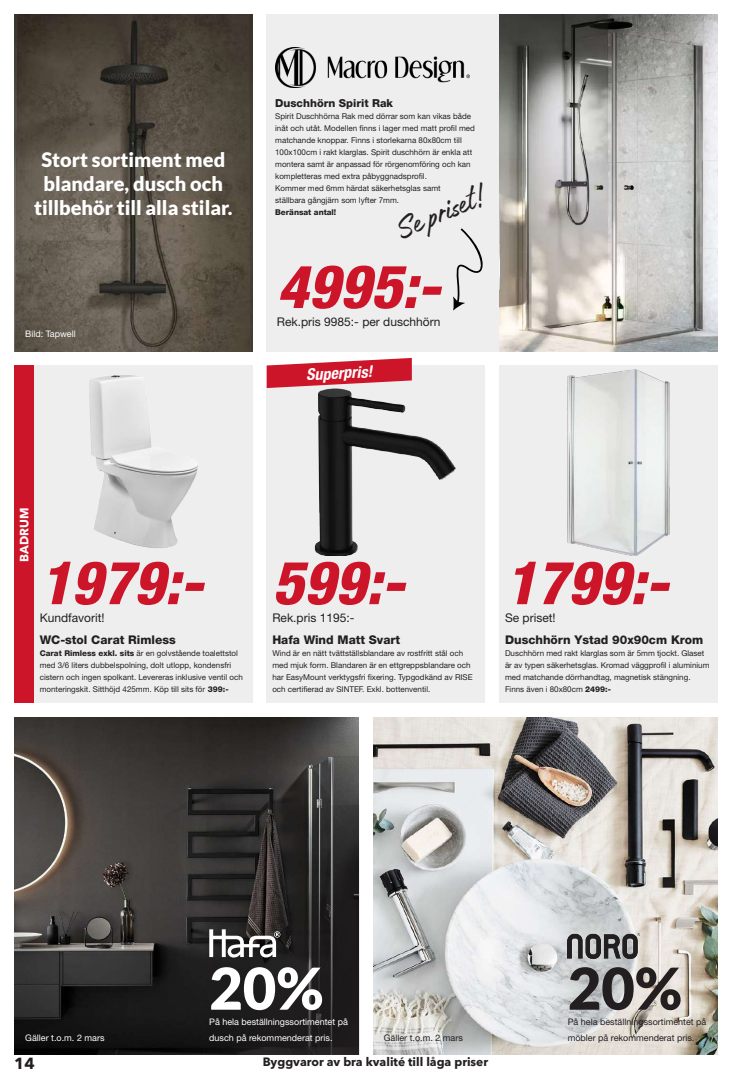
<style>
.page{position:relative;width:732px;height:1083px;background:#fff}
.page>*{position:absolute;margin:0;border:0;box-sizing:border-box;transform-origin:0 0}
.t1{font:italic 800 condensed 60px "Helvetica Neue LT Std";color:#cd152a}
.t2{font:900 57.8px "Lato";color:#231f20}
.t3{font:900 57.8px "Lato";color:#fff}
.t4{font:33.5px "Authenia Solid";color:#231f20}
.t5{font:900 19.9px/23.9px "Lato";color:#fff;text-align:center}
.t6{font:italic 700 condensed 16px "Helvetica Neue LT Std";color:#fff}
.t7{font:700 16px "Avenir Next LT Pro";color:#231f20}
.t8{font:12px "Helvetica Neue LT Std";color:#231f20}
.t9{font:800 12px "Helvetica Neue LT Std";color:#231f20}
.t10{font:700 12px "Avenir Next LT Pro";color:#231f20}
.t11{font:700 12px "Avenir Next LT Pro";color:#fff}
.t12{font:800 11px "Helvetica Neue LT Std";color:#231f20}
.t13{font:9px "Helvetica Neue LT Std";color:#fff}
.t14{font:9px/15.4px "Helvetica Neue LT Std";color:#231f20}
.t15{font:8px/12px "Helvetica Neue LT Std";color:#231f20}
.t16{font:800 8px "Helvetica Neue LT Std";color:#231f20}
.s1{font-weight:800}
</style>
<div class="page">
<img style="left:14px;top:717px;width:345px;height:337px">
<img style="left:373px;top:717px;width:344px;height:337px">
<img style="left:567px;top:933px;width:71px;height:29px">
<svg style="left:118px;top:807px;width:239px;height:245px;background:#2b2928"></svg>
<div style="left:116px;top:805px;width:243px;height:249px;border:1px solid #231f20"></div>
<svg style="left:209px;top:929px;width:71px;height:28px"></svg>
<img style="left:14px;top:14px;width:238px;height:337px">
<div style="left:266px;top:14px;width:451px;height:337px;background:#eeeeef"></div>
<img style="left:499px;top:14px;width:218px;height:337px">
<svg style="left:453px;top:228px;width:30px;height:83px"></svg>
<img style="left:275px;top:47px;width:194px;height:41px">
<div style="left:499px;top:366px;width:218px;height:337px;background:#eeeeef"></div>
<img style="left:567px;top:369px;width:103px;height:187px">
<div style="left:266px;top:366px;width:219px;height:337px;background:#eeeeef"></div>
<img style="left:314px;top:366px;width:142px;height:190px">
<svg style="left:266px;top:358px;width:145px;height:30px"></svg>
<div style="left:14px;top:366px;width:20px;height:337px;background:#cd152a"></div>
<div style="left:34px;top:366px;width:218px;height:337px;background:#eeeeef"></div>
<img style="left:89px;top:375px;width:109px;height:173px">
<h3 class="t5" style="left:34px;top:147px;width:200px">Stort sortiment med blandare, dusch och tillbehör till alla stilar.</h3>
<p class="t13" style="left:25px;top:329px;width:52px">Bild: Tapwell</p>
<h3 class="t12" style="left:275px;top:97px;width:119px">Duschhörn Spirit Rak</h3>
<p class="t15" style="left:275px;top:110px;width:201px">Spirit Duschhörna Rak med dörrar som kan vikas både inåt och utåt. Modellen finns i lager med matt profil med matchande knoppar. Finns i storlekarna 80x80cm till 100x100cm i rakt klarglas. Spirit duschhörn är enkla att montera samt är anpassad för rörgenomföring och kan kompletteras med extra påbyggnadsprofil.<br>Kommer med 6mm härdat säkerhetsglas samt<br>ställbara gångjärn som lyfter 7mm.</p>
<p class="t16" style="left:275px;top:208px;width:63px">Beränsat antal!</p>
<h3 class="t4" style="left:391px;top:214px;width:94px;rotate:-23deg">Se priset!</h3>
<h1 class="t1" style="left:277px;top:249px;width:164px">4995:-</h1>
<h3 class="t8" style="left:277px;top:315px;width:165px">Rek.pris 9985:- per duschhörn</h3>
<h3 class="t6" style="left:305px;top:365px;width:68px;rotate:-3deg">Superpris!</h3>
<h3 class="t11" style="left:17px;top:561px;width:56px;rotate:-90deg">BADRUM</h3>
<h1 class="t1" style="left:40px;top:546px;width:164px">1979:-</h1>
<h3 class="t8" style="left:40px;top:611px;width:66px">Kundfavorit!</h3>
<h3 class="t9" style="left:40px;top:632px;width:138px">WC-stol Carat Rimless</h3>
<p class="t15" style="left:40px;top:647px;width:204px"><span class="s1">Carat Rimless exkl. sits</span> är en golvstående toalettstol med 3/6 liters dubbelspolning, dolt utlopp, kondensfri cistern och ingen spolkant. Levereras inklusive ventil och monteringskit. Sitthöjd 425mm. Köp till sits för <span class="s1">399:-</span></p>
<h1 class="t1" style="left:272px;top:546px;width:133px">599:-</h1>
<h3 class="t8" style="left:272px;top:611px;width:84px">Rek.pris 1195:-</h3>
<h3 class="t9" style="left:272px;top:632px;width:129px">Hafa Wind Matt Svart</h3>
<p class="t15" style="left:272px;top:647px;width:202px">Wind är en nätt tvättställsblandare av rostfritt stål och med mjuk form. Blandaren är en ettgreppsblandare och har EasyMount verktygsfri fixering. Typgodkänd av RISE och certifierad av SINTEF. Exkl. bottenventil.</p>
<h1 class="t1" style="left:505px;top:546px;width:164px">1799:-</h1>
<h3 class="t8" style="left:505px;top:611px;width:52px">Se priset!</h3>
<h3 class="t9" style="left:505px;top:632px;width:200px">Duschhörn Ystad 90x90cm Krom</h3>
<p class="t15" style="left:505px;top:647px;width:206px">Duschhörn med rakt klarglas som är 5mm tjockt. Glaset är av typen säkerhetsglas. Kromad väggprofil i aluminium med matchande dörrhandtag, magnetisk stängning.<br>Finns även i 80x80cm <span class="s1">2499:-</span></p>
<h2 class="t3" style="left:209px;top:955px;width:116px">20%</h2>
<p class="t13" style="left:209px;top:1016px;width:140px">På hela beställningssortimentet på</p>
<p class="t13" style="left:25px;top:1032px;width:81px">Gäller t.o.m. 2 mars</p>
<p class="t13" style="left:209px;top:1032px;width:125px">dusch på rekommenderat pris.</p>
<p class="t14" style="left:383px;top:1029px;width:81px">Gäller t.o.m. 2 mars</p>
<h3 class="t7" style="left:14px;top:1053px;width:22px">14</h3>
<h3 class="t10" style="left:262px;top:1054px;width:227px">Byggvaror av bra kvalité till låga priser</h3>
<h2 class="t2" style="left:567px;top:955px;width:116px">20%</h2>
<p class="t14" style="left:567px;top:1014px;width:140px">På hela beställningssortimentet på möbler på rekommenderat pris.</p>
</div>
